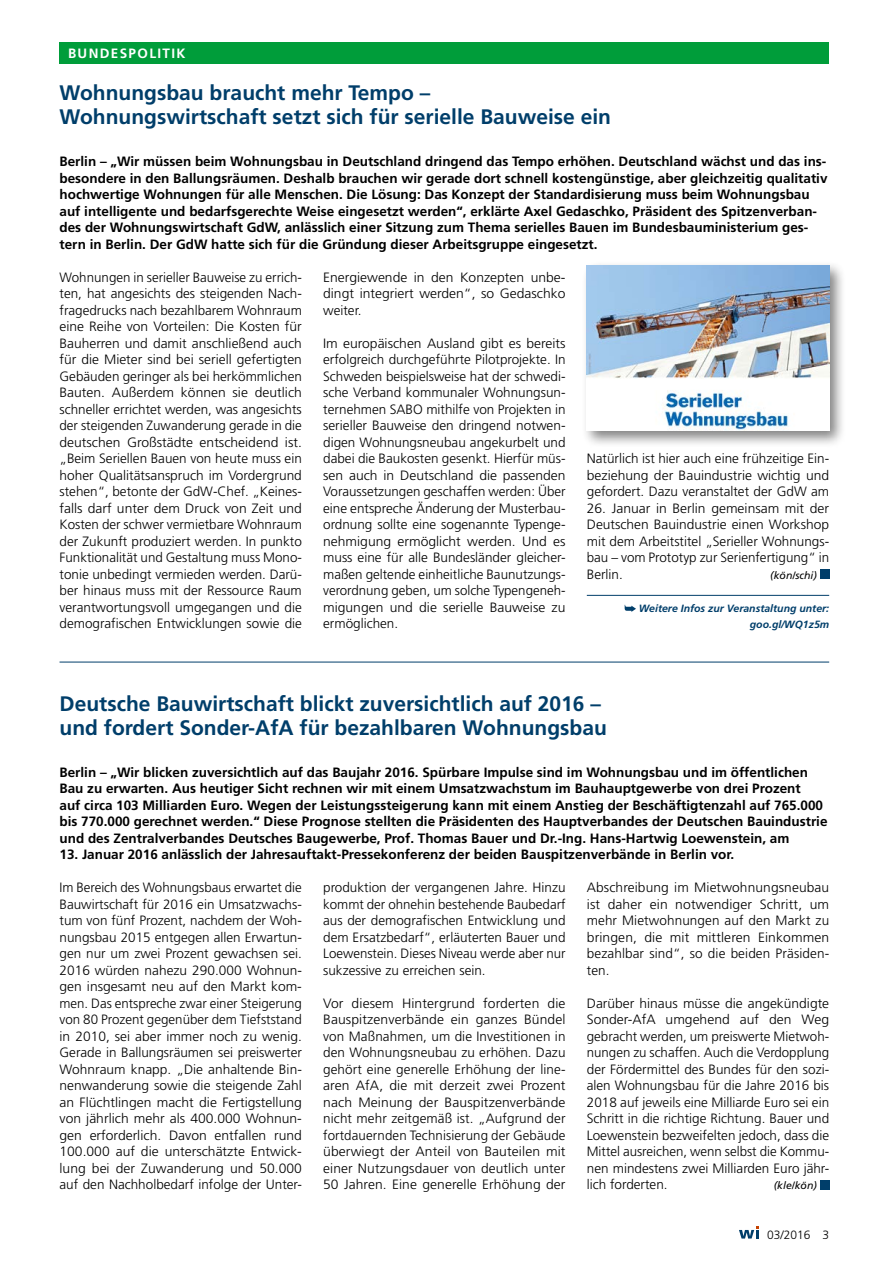
<style>
.page{position:relative;width:893px;height:1263px;background:#fff}
.page>*{position:absolute;margin:0;border:0;box-sizing:border-box;transform-origin:0 0}
.t1{font:700 21px/24px "Frutiger";color:#003e6a}
.t2{font:300 13.5px/16.5px "Frutiger";color:#000;text-align:justify}
.t3{font:700 13.5px/16.5px "Frutiger";color:#000}
.t4{font:700 13.5px "Frutiger";letter-spacing:.1em;color:#fff}
.t5{font:300 12px "Frutiger";color:#000}
.t6{font:italic 700 10.5px/16.5px "Frutiger";color:#003e6a;text-align:right}
.t7{font:italic 10.5px "Frutiger";color:#000}
</style>
<div class="page">
<div style="left:60px;top:43px;width:769px;height:21px;background:#009d3a"></div>
<hr style="left:60px;top:662px;width:769px;height:1px;background:#003e6a">
<hr style="left:587px;top:595px;width:242px;height:1px;background:#003e6a">
<div style="left:820px;top:569px;width:9px;height:10px;background:#003e6a"></div>
<svg style="left:625px;top:605px;width:11px;height:7px"></svg>
<div style="left:820px;top:1180px;width:9px;height:9px;background:#003e6a"></div>
<div style="left:582px;top:260px;width:264px;height:188px;background:#000;opacity:.5"></div>
<img style="left:587px;top:265px;width:242px;height:165px">
<svg style="left:739px;top:1226px;width:20px;height:12px"></svg>
<p class="t4" style="left:68px;top:46px;width:119px">BUNDESPOLITIK</p>
<h1 class="t1" style="left:60px;top:81px;width:553px">Wohnungsbau braucht mehr Tempo –<br>Wohnungswirtschaft setzt sich für serielle Bauweise ein</h1>
<p class="t3" style="left:60px;top:153px;width:769px">Berlin – „Wir müssen beim Wohnungsbau in Deutschland dringend das Tempo erhöhen. Deutschland wächst und das ins&shy;besondere in den Ballungsräumen. Deshalb brauchen wir gerade dort schnell kostengünstige, aber gleichzeitig qualitativ hochwertige Wohnungen für alle Menschen. Die Lösung: Das Konzept der Standardisierung muss beim Wohnungsbau auf intelligente und bedarfsgerechte Weise eingesetzt werden“, erklärte Axel Gedaschko, Präsident des Spitzenverban&shy;des der Wohnungswirtschaft GdW, anlässlich einer Sitzung zum Thema serielles Bauen im Bundesbauministerium ges&shy;tern in Berlin. Der GdW hatte sich für die Gründung dieser Arbeitsgruppe eingesetzt.</p>
<p class="t2" style="left:60px;top:269px;width:244px">Wohnungen in serieller Bauweise zu errich&shy;ten, hat angesichts des steigenden Nach&shy;fragedrucks nach bezahlbarem Wohnraum eine Reihe von Vorteilen: Die Kosten für Bauherren und damit anschließend auch für die Mieter sind bei seriell gefertigten Gebäuden geringer als bei herkömmlichen Bauten. Außerdem können sie deutlich schneller errichtet werden, was angesichts der steigenden Zuwanderung gerade in die deutschen Großstädte entscheidend ist. „Beim Seriellen Bauen von heute muss ein hoher Qualitätsanspruch im Vordergrund stehen“, betonte der GdW-Chef. „Keines&shy;falls darf unter dem Druck von Zeit und Kosten der schwer vermietbare Wohnraum der Zukunft produziert werden. In punkto Funktionalität und Gestaltung muss Mono&shy;tonie unbedingt vermieden werden. Darü&shy;ber hinaus muss mit der Ressource Raum verantwortungsvoll umgegangen und die demografischen Entwicklungen sowie die</p>
<p class="t2" style="left:323px;top:269px;width:244px">Energiewende in den Konzepten unbe&shy;dingt integriert werden“, so Gedaschko weiter.</p>
<p class="t2" style="left:323px;top:335px;width:244px">Im europäischen Ausland gibt es bereits erfolgreich durchgeführte Pilotprojekte. In Schweden beispielsweise hat der schwedi&shy;sche Verband kommunaler Wohnungsun&shy;ternehmen SABO mithilfe von Projekten in serieller Bauweise den dringend notwen&shy;digen Wohnungsneubau angekurbelt und dabei die Baukosten gesenkt. Hierfür müs&shy;sen auch in Deutschland die passenden Voraussetzungen geschaffen werden: Über eine entspreche Änderung der Musterbau&shy;ordnung sollte eine sogenannte Typenge&shy;nehmigung ermöglicht werden. Und es muss eine für alle Bundesländer gleicher&shy;maßen geltende einheitliche Baunutzungs&shy;verordnung geben, um solche Typengeneh&shy;migungen und die serielle Bauweise zu ermöglichen.</p>
<p class="t2" style="left:587px;top:451px;width:244px">Natürlich ist hier auch eine frühzeitige Ein&shy;beziehung der Bauindustrie wichtig und gefordert. Dazu veranstaltet der GdW am</p>
<p class="t2" style="left:587px;top:500px;width:244px">26. Januar in Berlin gemeinsam mit der Deutschen Bauindustrie einen Workshop mit dem Arbeitstitel „Serieller Wohnungs&shy;bau – vom Prototyp zur Serienfertigung“ in Berlin.</p>
<p class="t7" style="left:770px;top:569px;width:48px">(kön/schi)</p>
<p class="t6" style="left:639px;top:600px;width:192px">Weitere Infos zur Veranstaltung unter: goo.gl/WQ1z5m</p>
<h1 class="t1" style="left:60px;top:691px;width:549px">Deutsche Bauwirtschaft blickt zuversichtlich auf 2016 – und fordert Sonder-AfA für bezahlbaren Wohnungsbau</h1>
<p class="t3" style="left:60px;top:764px;width:769px">Berlin – „Wir blicken zuversichtlich auf das Baujahr 2016. Spürbare Impulse sind im Wohnungsbau und im öffentlichen Bau zu erwarten. Aus heutiger Sicht rechnen wir mit einem Umsatzwachstum im Bauhauptgewerbe von drei Prozent<br>auf circa 103 Milliarden Euro. Wegen der Leistungssteigerung kann mit einem Anstieg der Beschäftigtenzahl auf 765.000 bis 770.000 gerechnet werden.“ Diese Prognose stellten die Präsidenten des Hauptverbandes der Deutschen Bauindustrie und des Zentralverbandes Deutsches Baugewerbe, Prof. Thomas Bauer und Dr.-Ing. Hans-Hartwig Loewenstein, am</p>
<p class="t3" style="left:60px;top:846px;width:676px">13. Januar 2016 anlässlich der Jahresauftakt-Pressekonferenz der beiden Bauspitzenverbände in Berlin vor.</p>
<p class="t2" style="left:60px;top:880px;width:244px">Im Bereich des Wohnungsbaus erwartet die Bauwirtschaft für 2016 ein Umsatzwachs&shy;tum von fünf Prozent, nachdem der Woh&shy;nungsbau 2015 entgegen allen Erwartun&shy;gen nur um zwei Prozent gewachsen sei.<br>2016 würden nahezu 290.000 Wohnun&shy;gen insgesamt neu auf den Markt kom&shy;men. Das entspreche zwar einer Steigerung von 80 Prozent gegenüber dem Tiefststand in 2010, sei aber immer noch zu wenig.<br>Gerade in Ballungsräumen sei preiswerter Wohnraum knapp. „Die anhaltende Bin&shy;nenwanderung sowie die steigende Zahl an Flüchtlingen macht die Fertigstellung von jährlich mehr als 400.000 Wohnun&shy;gen erforderlich. Davon entfallen rund 100.000 auf die unterschätzte Entwick&shy;lung bei der Zuwanderung und 50.000 auf den Nachholbedarf infolge der Unter-</p>
<p class="t2" style="left:323px;top:880px;width:244px">produktion der vergangenen Jahre. Hinzu kommt der ohnehin bestehende Baubedarf aus der demografischen Entwicklung und dem Ersatzbedarf“, erläuterten Bauer und Loewenstein. Dieses Niveau werde aber nur sukzessive zu erreichen sein.</p>
<p class="t2" style="left:587px;top:880px;width:244px">Abschreibung im Mietwohnungsneubau ist daher ein notwendiger Schritt, um mehr Mietwohnungen auf den Markt zu bringen, die mit mittleren Einkommen bezahlbar sind“, so die beiden Präsiden&shy;ten.</p>
<p class="t2" style="left:587px;top:995px;width:244px">Darüber hinaus müsse die angekündigte Sonder-AfA umgehend auf den Weg gebracht werden, um preiswerte Mietwoh&shy;nungen zu schaffen. Auch die Verdopplung der Fördermittel des Bundes für den sozi&shy;alen Wohnungsbau für die Jahre 2016 bis 2018 auf jeweils eine Milliarde Euro sei ein Schritt in die richtige Richtung. Bauer und Loewenstein bezweifelten jedoch, dass die Mittel ausreichen, wenn selbst die Kommu&shy;nen mindestens zwei Milliarden Euro jähr&shy;lich forderten.</p>
<p class="t2" style="left:323px;top:995px;width:244px">Vor diesem Hintergrund forderten die Bauspitzenverbände ein ganzes Bündel von Maßnahmen, um die Investitionen in den Wohnungsneubau zu erhöhen. Dazu gehört eine generelle Erhöhung der line&shy;aren AfA, die mit derzeit zwei Prozent nach Meinung der Bauspitzenverbände nicht mehr zeitgemäß ist. „Aufgrund der fortdauernden Technisierung der Gebäude überwiegt der Anteil von Bauteilen mit einer Nutzungsdauer von deutlich unter 50 Jahren. Eine generelle Erhöhung der</p>
<p class="t7" style="left:774px;top:1180px;width:45px">(kle/kön)</p>
<p class="t5" style="left:767px;top:1227px;width:64px">03/2016 3</p>
</div>
